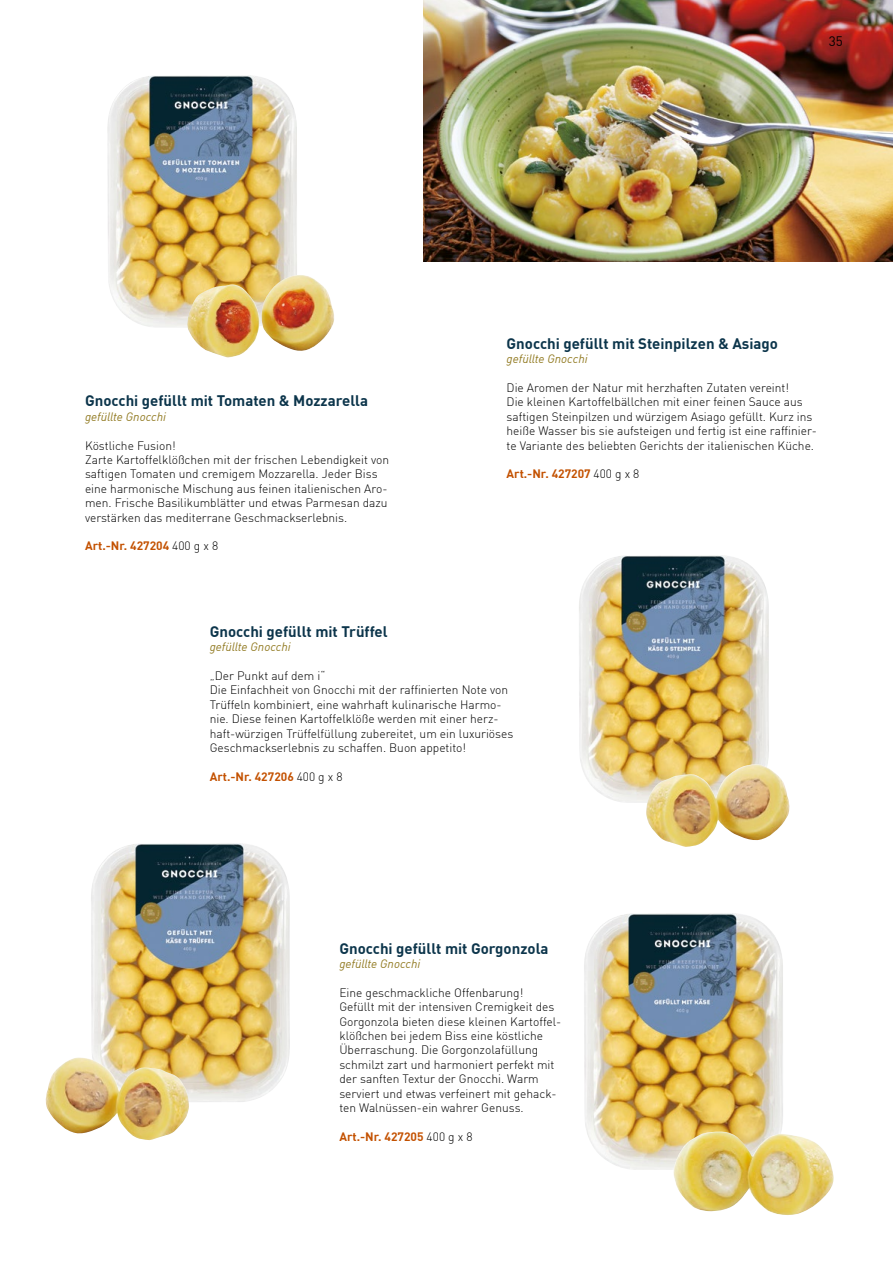
<style>
.page{position:relative;width:893px;height:1263px;background:#fff}
.page>*{position:absolute;margin:0;border:0;box-sizing:border-box;transform-origin:0 0}
.t1{font:700 15px "DIN Offc";color:#0c354b}
.t2{font:13.5px "DIN Offc";color:#000}
.t3{font:300 12px/14.4px "DIN Offc";color:#000}
.t4{font:700 12px "DIN Offc";color:#c35100}
.t5{font:italic 12px "DIN Offc";color:#927b23}
.s1{font-weight:300;color:#000}
</style>
<div class="page">
<img style="left:107px;top:75px;width:190px;height:253px">
<img style="left:584px;top:913px;width:199px;height:257px">
<img style="left:671px;top:1131px;width:163px;height:84px">
<img style="left:186px;top:275px;width:148px;height:83px">
<img style="left:424px;top:0;width:469px;height:262px">
<img style="left:579px;top:555px;width:190px;height:248px">
<img style="left:645px;top:764px;width:145px;height:83px">
<img style="left:91px;top:843px;width:199px;height:259px">
<img style="left:45px;top:1057px;width:145px;height:83px">
<p class="t2" style="left:829px;top:33px;width:16px">35</p>
<p class="t1" style="left:85px;top:391px;width:285px">Gnocchi gefüllt mit Tomaten &amp; Mozzarella</p>
<p class="t5" style="left:85px;top:409px;width:83px">gefüllte Gnocchi</p>
<p class="t3" style="left:85px;top:438px;width:306px">Köstliche Fusion!<br>Zarte Kartoffelklößchen mit der frischen Lebendigkeit von saftigen Tomaten und cremigem Mozzarella. Jeder Biss eine harmonische Mischung aus feinen italienischen Aro&shy;men. Frische Basilikumblätter und etwas Parmesan dazu verstärken das mediterrane Geschmackserlebnis.</p>
<p class="t4" style="left:85px;top:538px;width:135px">Art.-Nr. 427204 <span class="s1">400 g x 8</span></p>
<p class="t1" style="left:507px;top:333px;width:273px">Gnocchi gefüllt mit Steinpilzen &amp; Asiago</p>
<p class="t5" style="left:507px;top:351px;width:83px">gefüllte Gnocchi</p>
<p class="t3" style="left:507px;top:380px;width:312px">Die Aromen der Natur mit herzhaften Zutaten vereint!<br>Die kleinen Kartoffelbällchen mit einer feinen Sauce aus saftigen Steinpilzen und würzigem Asiago gefüllt. Kurz ins heiße Wasser bis sie aufsteigen und fertig ist eine raffinier&shy;te Variante des beliebten Gerichts der italienischen Küche.</p>
<p class="t4" style="left:507px;top:466px;width:134px">Art.-Nr. 427207 <span class="s1">400 g x 8</span></p>
<p class="t1" style="left:210px;top:621px;width:180px">Gnocchi gefüllt mit Trüffel</p>
<p class="t5" style="left:210px;top:639px;width:83px">gefüllte Gnocchi</p>
<p class="t3" style="left:210px;top:668px;width:305px">„Der Punkt auf dem i“<br>Die Einfachheit von Gnocchi mit der raffinierten Note von Trüffeln kombiniert, eine wahrhaft kulinarische Harmo&shy;nie. Diese feinen Kartoffelklöße werden mit einer herz&shy;haft-würzigen Trüffelfüllung zubereitet, um ein luxuriöses Geschmackserlebnis zu schaffen. Buon appetito!</p>
<p class="t4" style="left:210px;top:769px;width:134px">Art.-Nr. 427206 <span class="s1">400 g x 8</span></p>
<p class="t1" style="left:339px;top:938px;width:211px">Gnocchi gefüllt mit Gorgonzola</p>
<p class="t5" style="left:339px;top:956px;width:83px">gefüllte Gnocchi</p>
<p class="t3" style="left:339px;top:985px;width:223px">Eine geschmackliche Offenbarung!<br>Gefüllt mit der intensiven Cremigkeit des Gorgonzola bieten diese kleinen Kartoffel&shy;klößchen bei jedem Biss eine köstliche Überraschung. Die Gorgonzolafüllung schmilzt zart und harmoniert perfekt mit der sanften Textur der Gnocchi. Warm serviert und etwas verfeinert mit gehack&shy;ten Walnüssen-ein wahrer Genuss.</p>
<p class="t4" style="left:339px;top:1129px;width:135px">Art.-Nr. 427205 <span class="s1">400 g x 8</span></p>
</div>
